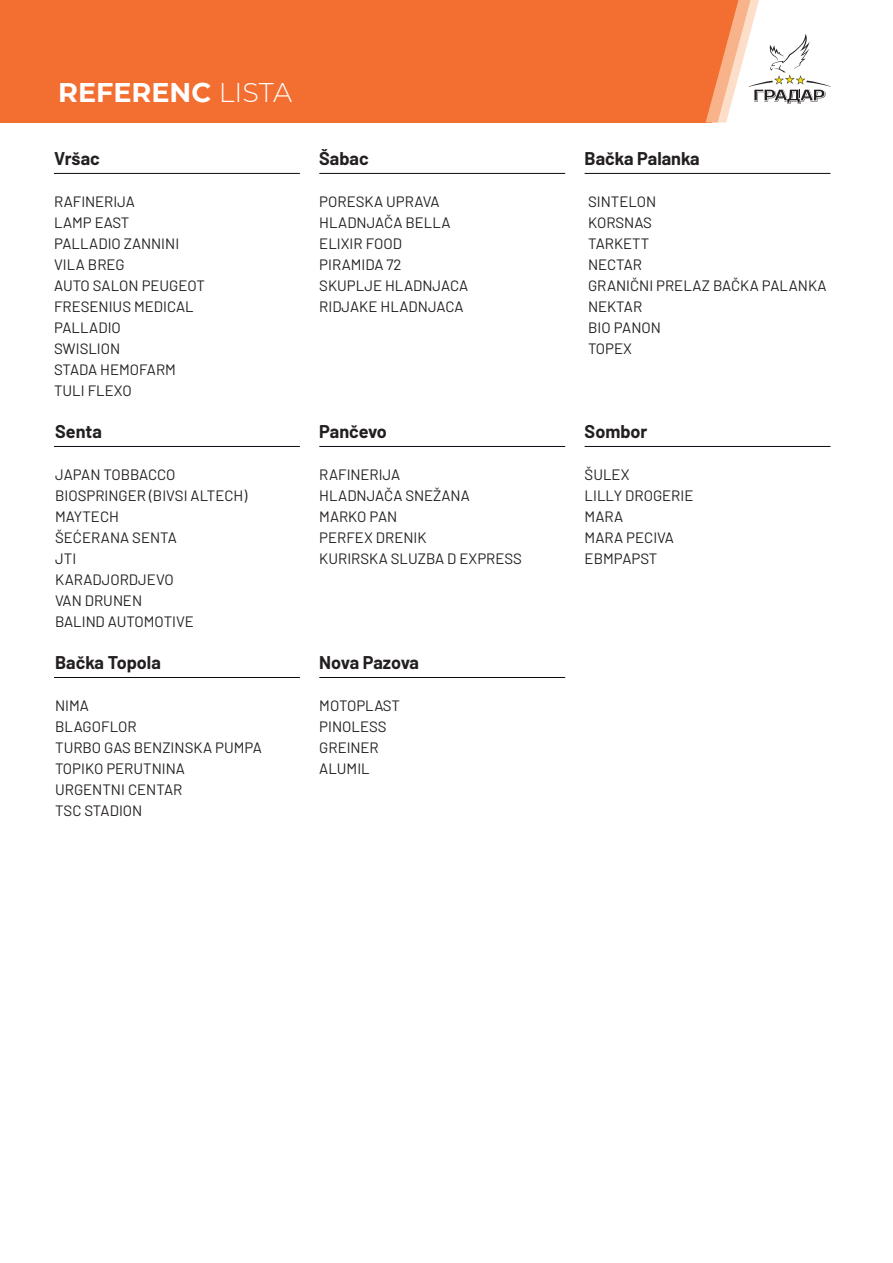
<style>
.page{position:relative;width:893px;height:1263px;background:#fff}
.page>*{position:absolute;margin:0;border:0;box-sizing:border-box;transform-origin:0 0}
.t1{font:700 27px "Montserrat";color:#fff}
.t2{font:700 18px "Barlow";color:#231f20}
.t3{font:15px/21px "Barlow";color:#231f20}
.s1{font-weight:300}
</style>
<div class="page">
<div style="left:0;top:0;width:893px;height:123px;background:#f36e31"></div>
<svg style="left:706px;top:0;width:187px;height:123px;background:#f7e5dc"></svg>
<hr style="left:54px;top:446px;width:246px;height:1px;background:#0a0c14">
<hr style="left:54px;top:677px;width:246px;height:1px;background:#0a0c14">
<hr style="left:319px;top:677px;width:246px;height:1px;background:#0a0c14">
<hr style="left:319px;top:446px;width:246px;height:1px;background:#0a0c14">
<hr style="left:585px;top:446px;width:245px;height:1px;background:#0a0c14">
<hr style="left:54px;top:173px;width:246px;height:1px;background:#0a0c14">
<hr style="left:319px;top:173px;width:246px;height:1px;background:#0a0c14">
<hr style="left:585px;top:173px;width:245px;height:1px;background:#0a0c14">
<h1 class="t1" style="left:58px;top:72px;width:235px">REFERENC <span class="s1">LISTA</span></h1>
<p class="t2" style="left:54px;top:145px;width:47px">Vršac</p>
<p class="t3" style="left:54px;top:189px;width:153px">RAFINERIJA<br>LAMP EAST<br>PALLADIO ZANNINI<br>VILA BREG<br>AUTO SALON PEUGEOT<br>FRESENIUS MEDICAL<br>PALLADIO<br>SWISLION<br>STADA HEMOFARM<br>TULI FLEXO</p>
<p class="t2" style="left:55px;top:418px;width:48px">Senta</p>
<p class="t3" style="left:55px;top:462px;width:194px">JAPAN TOBBACCO<br>BIOSPRINGER (BIVSI ALTECH)<br>MAYTECH<br>ŠEĆERANA SENTA<br>JTI<br>KARADJORDJEVO<br>VAN DRUNEN<br>BALIND AUTOMOTIVE</p>
<p class="t2" style="left:55px;top:649px;width:107px">Bačka Topola</p>
<p class="t3" style="left:55px;top:693px;width:208px">NIMA<br>BLAGOFLOR<br>TURBO GAS BENZINSKA PUMPA<br>TOPIKO PERUTNINA<br>URGENTNI CENTAR<br>TSC STADION</p>
<p class="t2" style="left:319px;top:145px;width:51px">Šabac</p>
<p class="t3" style="left:319px;top:189px;width:150px">PORESKA UPRAVA<br>HLADNJAČA BELLA<br>ELIXIR FOOD<br>PIRAMIDA 72<br>SKUPLJE HLADNJACA<br>RIDJAKE HLADNJACA</p>
<p class="t2" style="left:319px;top:418px;width:69px">Pančevo</p>
<p class="t3" style="left:319px;top:462px;width:204px">RAFINERIJA<br>HLADNJAČA SNEŽANA<br>MARKO PAN<br>PERFEX DRENIK<br>KURIRSKA SLUZBA D EXPRESS</p>
<p class="t2" style="left:319px;top:649px;width:101px">Nova Pazova</p>
<p class="t3" style="left:319px;top:693px;width:82px">MOTOPLAST<br>PINOLESS<br>GREINER<br>ALUMIL</p>
<p class="t2" style="left:585px;top:145px;width:117px">Bačka Palanka</p>
<p class="t3" style="left:588px;top:189px;width:240px">SINTELON<br>KORSNAS<br>TARKETT<br>NECTAR<br>GRANIČNI PRELAZ BAČKA PALANKA<br>NEKTAR<br>BIO PANON<br>TOPEX</p>
<p class="t2" style="left:585px;top:418px;width:64px">Sombor</p>
<p class="t3" style="left:585px;top:462px;width:110px">ŠULEX<br>LILLY DROGERIE<br>MARA<br>MARA PECIVA<br>EBMPAPST</p>
</div>
